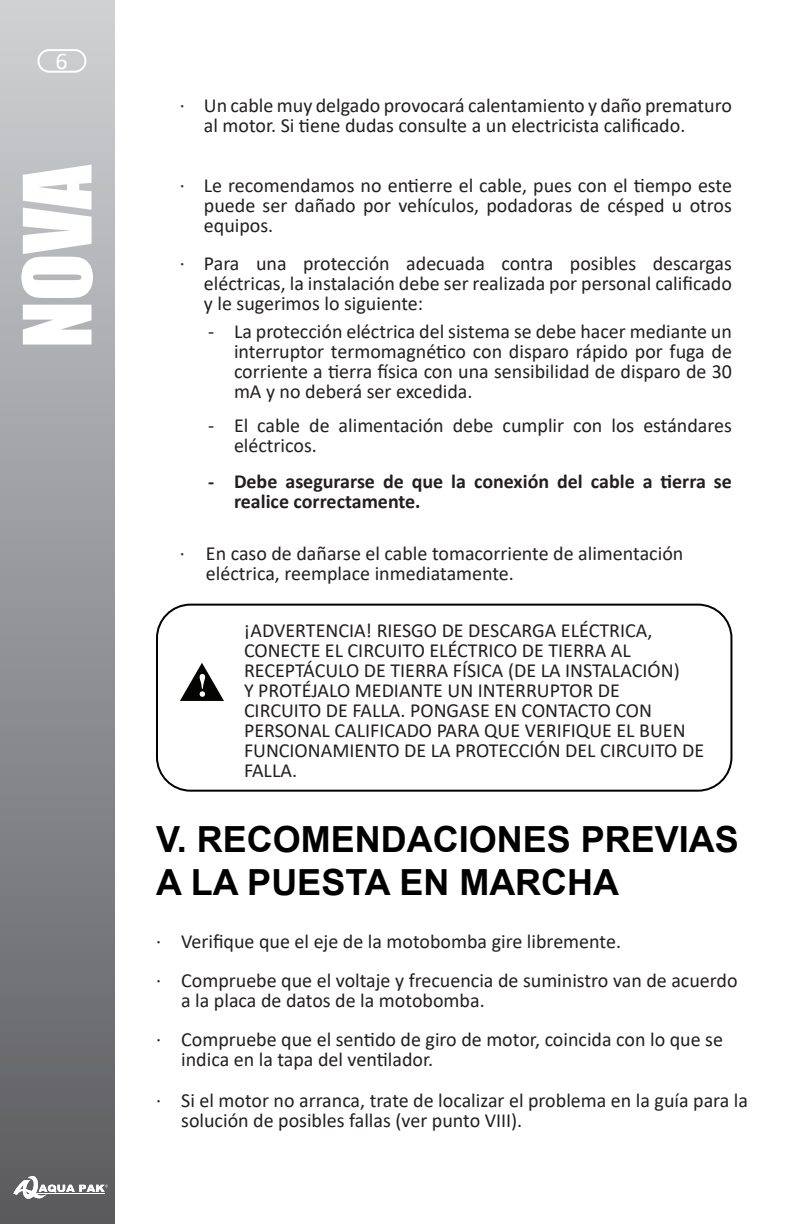
<style>
.page{position:relative;width:792px;height:1224px;background:#fff}
.page>*{position:absolute;margin:0;border:0;box-sizing:border-box;transform-origin:0 0}
.t1{font:87px "Impact";color:#fff}
.t2{font:700 36px/43.2px "Arial";color:#000}
.t3{font:24px "Calibri";color:#fff}
.t4{font:20px/20px "Calibri";color:#231f20}
.P_Bold{font:700 20px/20px "Calibri";color:#231f20}
.s1{color:#231f20}
</style>
<div class="page">
<div style="left:0;top:0;width:115px;height:1224px;background:linear-gradient(to bottom,#cfd1d4,#5a5b5e)"></div>
<div style="left:37px;top:49px;width:49px;height:24px;border:2px solid #fff;border-radius:11px"></div>
<svg style="left:13px;top:1176px;width:95px;height:24px"></svg>
<div style="left:156px;top:604px;width:576px;height:188px;border:2px solid #000;border-radius:34px"></div>
<svg style="left:180px;top:663px;width:44px;height:38px"></svg>
<p class="t3" style="left:56px;top:45px;width:31px">6<span class="s1">6</span></p>
<h1 class="t1" style="left:-10px;top:348px;width:185px;rotate:-90deg">NOVA</h1>
<p class="t4" style="left:180px;top:95px;width:7px">·</p>
<p class="t4" style="left:204px;top:95px;width:530px">Un cable muy delgado provocará calentamiento y daño prematuro al motor. Si tiene dudas consulte a un electricista calificado.</p>
<p class="t4" style="left:180px;top:175px;width:7px">·</p>
<p class="t4" style="left:204px;top:175px;width:530px;text-align:justify">Le recomendamos no entierre el cable, pues con el tiempo este puede ser dañado por vehículos, podadoras de césped u otros equipos.</p>
<p class="t4" style="left:180px;top:253px;width:7px">·</p>
<p class="t4" style="left:204px;top:253px;width:530px;text-align:justify">Para una protección adecuada contra posibles descargas eléctricas, la instalación debe ser realizada por personal calificado y le sugerimos lo siguiente:</p>
<p class="t4" style="left:208px;top:321px;width:8px">-</p>
<p class="t4" style="left:234px;top:321px;width:500px;text-align:justify">La protección eléctrica del sistema se debe hacer mediante un interruptor termomagnético con disparo rápido por fuga de corriente a tierra física con una sensibilidad de disparo de 30 mA y no deberá ser excedida.</p>
<p class="t4" style="left:208px;top:414px;width:8px">-</p>
<p class="t4" style="left:234px;top:414px;width:500px">El cable de alimentación debe cumplir con los estándares eléctricos.</p>
<p class="P_Bold" style="left:208px;top:471px;width:8px">-</p>
<p class="P_Bold" style="left:234px;top:471px;width:500px">Debe asegurarse de que la conexión del cable a tierra se realice correctamente.</p>
<p class="t4" style="left:180px;top:543px;width:7px">·</p>
<p class="t4" style="left:206px;top:543px;width:479px">En caso de dañarse el cable tomacorriente de alimentación eléctrica, reemplace inmediatamente.</p>
<p class="t4" style="left:244px;top:619px;width:462px">¡ADVERTENCIA! RIESGO DE DESCARGA ELÉCTRICA, CONECTE EL CIRCUITO ELÉCTRICO DE TIERRA AL RECEPTÁCULO DE TIERRA FÍSICA (DE LA INSTALACIÓN)<br>Y PROTÉJALO MEDIANTE UN INTERRUPTOR DE<br>CIRCUITO DE FALLA. PONGASE EN CONTACTO CON PERSONAL CALIFICADO PARA QUE VERIFIQUE EL BUEN FUNCIONAMIENTO DE LA PROTECCIÓN DEL CIRCUITO DE FALLA.</p>
<p class="t2" style="left:156px;top:818px;width:584px">V. RECOMENDACIONES PREVIAS<br>A LA PUESTA EN MARCHA</p>
<p class="t4" style="left:156px;top:931px;width:7px">·</p>
<p class="t4" style="left:181px;top:931px;width:441px">Verifique que el eje de la motobomba gire libremente.</p>
<p class="t4" style="left:156px;top:970px;width:7px">·</p>
<p class="t4" style="left:181px;top:970px;width:558px">Compruebe que el voltaje y frecuencia de suministro van de acuerdo a la placa de datos de la motobomba.</p>
<p class="t4" style="left:156px;top:1029px;width:7px">·</p>
<p class="t4" style="left:181px;top:1029px;width:543px">Compruebe que el sentido de giro de motor, coincida con lo que se indica en la tapa del ventilador.</p>
<p class="t4" style="left:156px;top:1090px;width:7px">·</p>
<p class="t4" style="left:181px;top:1090px;width:568px">Si el motor no arranca, trate de localizar el problema en la guía para la solución de posibles fallas (ver punto VIII).</p>
</div>
